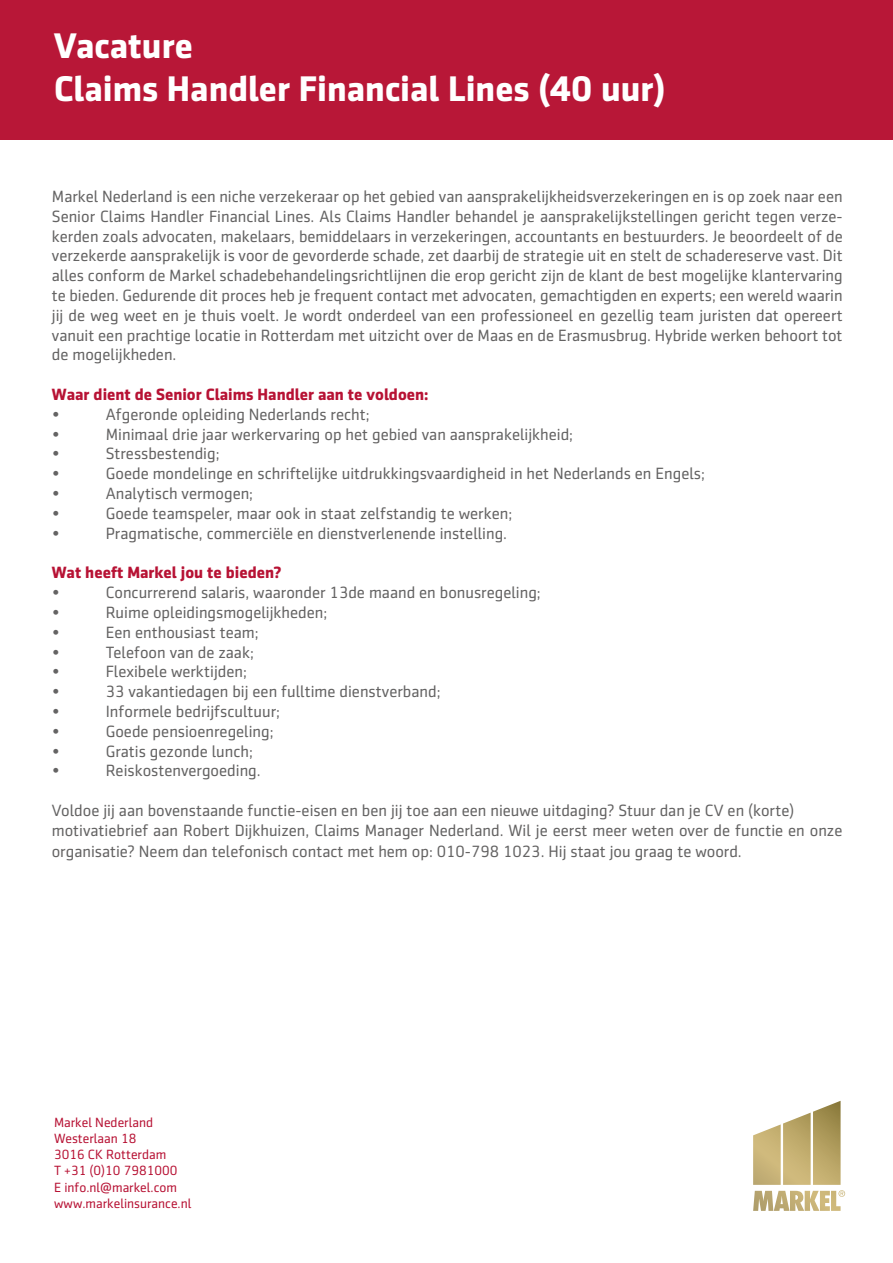
<style>
.page{position:relative;width:893px;height:1263px;background:#fff}
.page>*{position:absolute;margin:0;border:0;box-sizing:border-box;transform-origin:0 0}
.t1{font:700 36px/43.2px "Sentico Sans DT";color:#fff}
.t2{font:16.5px/19.8px "Sentico Sans DT";color:#646363;text-align:justify}
.t3{font:700 16.5px "Sentico Sans DT";color:#b71234}
.t4{font:13.5px/16.2px "Sentico Sans DT";color:#b71234}
</style>
<div class="page">
<svg style="left:753px;top:1101px;width:92px;height:110px"></svg>
<div style="left:0;top:0;width:893px;height:140px;background:#b81737"></div>
<h1 class="t1" style="left:54px;top:24px;width:613px">Vacature<br>Claims Handler Financial Lines (40 uur)</h1>
<p class="t2" style="left:52px;top:187px;width:792px">Markel Nederland is een niche verzekeraar op het gebied van aansprakelijkheidsverzekeringen en is op zoek naar een Senior Claims Handler Financial Lines. Als Claims Handler behandel je aansprakelijkstellingen gericht tegen verze&shy;kerden zoals advocaten, makelaars, bemiddelaars in verzekeringen, accountants en bestuurders. Je beoordeelt of de verzekerde aansprakelijk is voor de gevorderde schade, zet daarbij de strategie uit en stelt de schadereserve vast. Dit alles conform de Markel schadebehandelingsrichtlijnen die erop gericht zijn de klant de best mogelijke klantervaring te bieden. Gedurende dit proces heb je frequent contact met advocaten, gemachtigden en experts; een wereld waarin jij de weg weet en je thuis voelt. Je wordt onderdeel van een professioneel en gezellig team juristen dat opereert vanuit een prachtige locatie in Rotterdam met uitzicht over de Maas en de Erasmusbrug. Hybride werken behoort tot de mogelijkheden.</p>
<p class="t3" style="left:52px;top:385px;width:378px">Waar dient de Senior Claims Handler aan te voldoen:</p>
<p class="t2" style="left:52px;top:404px;width:10px">•</p>
<p class="t2" style="left:106px;top:404px;width:265px">Afgeronde opleiding Nederlands recht;</p>
<p class="t2" style="left:52px;top:424px;width:10px">•</p>
<p class="t2" style="left:106px;top:424px;width:469px">Minimaal drie jaar werkervaring op het gebied van aansprakelijkheid;</p>
<p class="t2" style="left:52px;top:444px;width:10px">•</p>
<p class="t2" style="left:106px;top:444px;width:115px">Stressbestendig;</p>
<p class="t2" style="left:52px;top:464px;width:10px">•</p>
<p class="t2" style="left:106px;top:464px;width:601px">Goede mondelinge en schriftelijke uitdrukkingsvaardigheid in het Nederlands en Engels;</p>
<p class="t2" style="left:52px;top:484px;width:10px">•</p>
<p class="t2" style="left:106px;top:484px;width:149px">Analytisch vermogen;</p>
<p class="t2" style="left:52px;top:503px;width:10px">•</p>
<p class="t2" style="left:106px;top:503px;width:408px">Goede teamspeler, maar ook in staat zelfstandig te werken;</p>
<p class="t2" style="left:52px;top:523px;width:10px">•</p>
<p class="t2" style="left:106px;top:523px;width:403px">Pragmatische, commerciële en dienstverlenende instelling.</p>
<p class="t3" style="left:52px;top:563px;width:231px">Wat heeft Markel jou te bieden?</p>
<p class="t2" style="left:52px;top:583px;width:10px">•</p>
<p class="t2" style="left:106px;top:583px;width:436px">Concurrerend salaris, waaronder 13de maand en bonusregeling;</p>
<p class="t2" style="left:52px;top:602px;width:10px">•</p>
<p class="t2" style="left:106px;top:602px;width:223px">Ruime opleidingsmogelijkheden;</p>
<p class="t2" style="left:52px;top:622px;width:10px">•</p>
<p class="t2" style="left:106px;top:622px;width:154px">Een enthousiast team;</p>
<p class="t2" style="left:52px;top:642px;width:10px">•</p>
<p class="t2" style="left:106px;top:642px;width:150px">Telefoon van de zaak;</p>
<p class="t2" style="left:52px;top:662px;width:10px">•</p>
<p class="t2" style="left:106px;top:662px;width:143px">Flexibele werktijden;</p>
<p class="t2" style="left:52px;top:682px;width:10px">•</p>
<p class="t2" style="left:106px;top:682px;width:336px">33 vakantiedagen bij een fulltime dienstverband;</p>
<p class="t2" style="left:52px;top:701px;width:10px">•</p>
<p class="t2" style="left:106px;top:701px;width:176px">Informele bedrijfscultuur;</p>
<p class="t2" style="left:52px;top:721px;width:10px">•</p>
<p class="t2" style="left:106px;top:721px;width:169px">Goede pensioenregeling;</p>
<p class="t2" style="left:52px;top:741px;width:10px">•</p>
<p class="t2" style="left:106px;top:741px;width:149px">Gratis gezonde lunch;</p>
<p class="t2" style="left:52px;top:761px;width:10px">•</p>
<p class="t2" style="left:106px;top:761px;width:156px">Reiskostenvergoeding.</p>
<p class="t2" style="left:52px;top:800px;width:792px">Voldoe jij aan bovenstaande functie-eisen en ben jij toe aan een nieuwe uitdaging? Stuur dan je CV en (korte) motivatiebrief aan Robert Dijkhuizen, Claims Manager Nederland. Wil je eerst meer weten over de functie en onze</p>
<p class="t2" style="left:52px;top:842px;width:691px">organisatie? Neem dan telefonisch contact met hem op: 010-798 1023. Hij staat jou graag te woord.</p>
<p class="t4" style="left:54px;top:1114px;width:139px">Markel Nederland<br>Westerlaan 18<br>3016 CK Rotterdam<br>T +31 (0)10 7981000<br>E info.nl@markel.com www.markelinsurance.nl</p>
</div>
